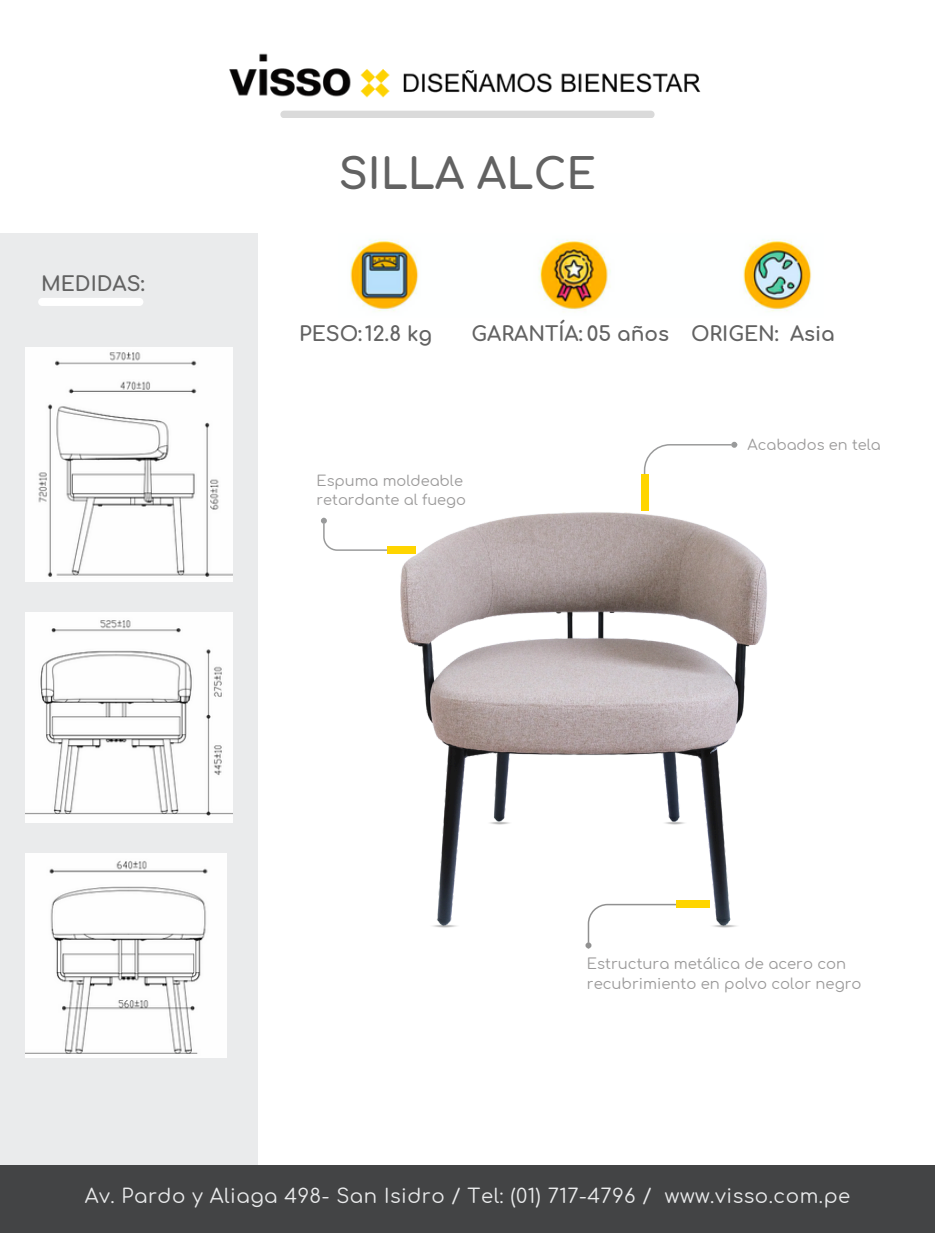
<style>
.page{position:relative;width:935px;height:1233px;background:#fff}
.page>*{position:absolute;margin:0;border:0;box-sizing:border-box;transform-origin:0 0}
.t1{font:700 42.2px "Comfortaa";color:#626262}
.t2{font:700 20.2px "Comfortaa";color:#626262}
.t3{font:19.6px "Comfortaa";letter-spacing:.025em;color:#eaebec}
.t4{font:14.8px/19.8px "Comfortaa";color:#9b9a9a}
.t5{font:14.6px "Comfortaa";color:#9b9a9a}
</style>
<div class="page">
<div style="left:0;top:233px;width:258px;height:938px;background:#eaebec"></div>
<div style="left:0;top:1165px;width:934px;height:68px;background:#434445"></div>
<img style="left:229px;top:53px;width:472px;height:58px">
<div style="left:280px;top:111px;width:374px;height:7px;background:#dadada"></div>
<img style="left:350px;top:239px;width:462px;height:72px">
<img style="left:400px;top:509px;width:367px;height:415px">
<img style="left:25px;top:348px;width:207px;height:234px">
<img style="left:25px;top:612px;width:207px;height:210px">
<img style="left:25px;top:853px;width:201px;height:204px">
<div style="left:38px;top:298px;width:105px;height:8px;background:#fff;border-radius:4px"></div>
<svg style="left:643px;top:442px;width:94px;height:67px"></svg>
<div style="left:640px;top:474px;width:8px;height:37px;background:#ffd500"></div>
<svg style="left:321px;top:518px;width:93px;height:33px"></svg>
<div style="left:387px;top:546px;width:28px;height:8px;background:#ffd500"></div>
<svg style="left:585px;top:902px;width:124px;height:46px"></svg>
<div style="left:676px;top:900px;width:33px;height:8px;background:#ffd500"></div>
<img style="left:433px;top:924px;width:24px;height:4px">
<img style="left:662px;top:821px;width:27px;height:5px">
<img style="left:486px;top:821px;width:27px;height:5px">
<img style="left:708px;top:924px;width:29px;height:5px">
<p class="t2" style="left:41px;top:273px;width:105px">MEDIDAS:</p>
<h2 class="t1" style="left:339px;top:152px;width:258px">SILLA ALCE</h2>
<h2 class="t2" style="left:299px;top:323px;width:134px">PESO:12.8 kg</h2>
<h3 class="t2" style="left:471px;top:323px;width:199px">GARANTÍA: 05 años</h3>
<h2 class="t2" style="left:691px;top:323px;width:89px">ORIGEN:</h2>
<p class="t2" style="left:790px;top:323px;width:46px">Asia</p>
<p class="t5" style="left:316px;top:473px;width:148px">Espuma moldeable</p>
<p class="t5" style="left:316px;top:492px;width:151px">retardante al fuego</p>
<p class="t5" style="left:747px;top:437px;width:135px">Acabados en tela</p>
<p class="t4" style="left:587px;top:955px;width:276px">Estructura metálica de acero con recubrimiento en polvo color negro</p>
<h3 class="t3" style="left:85px;top:1186px;width:767px">Av. Pardo y Aliaga 498- San Isidro / Tel: (01) 717-4796 / www.visso.com.pe</h3>
</div>
